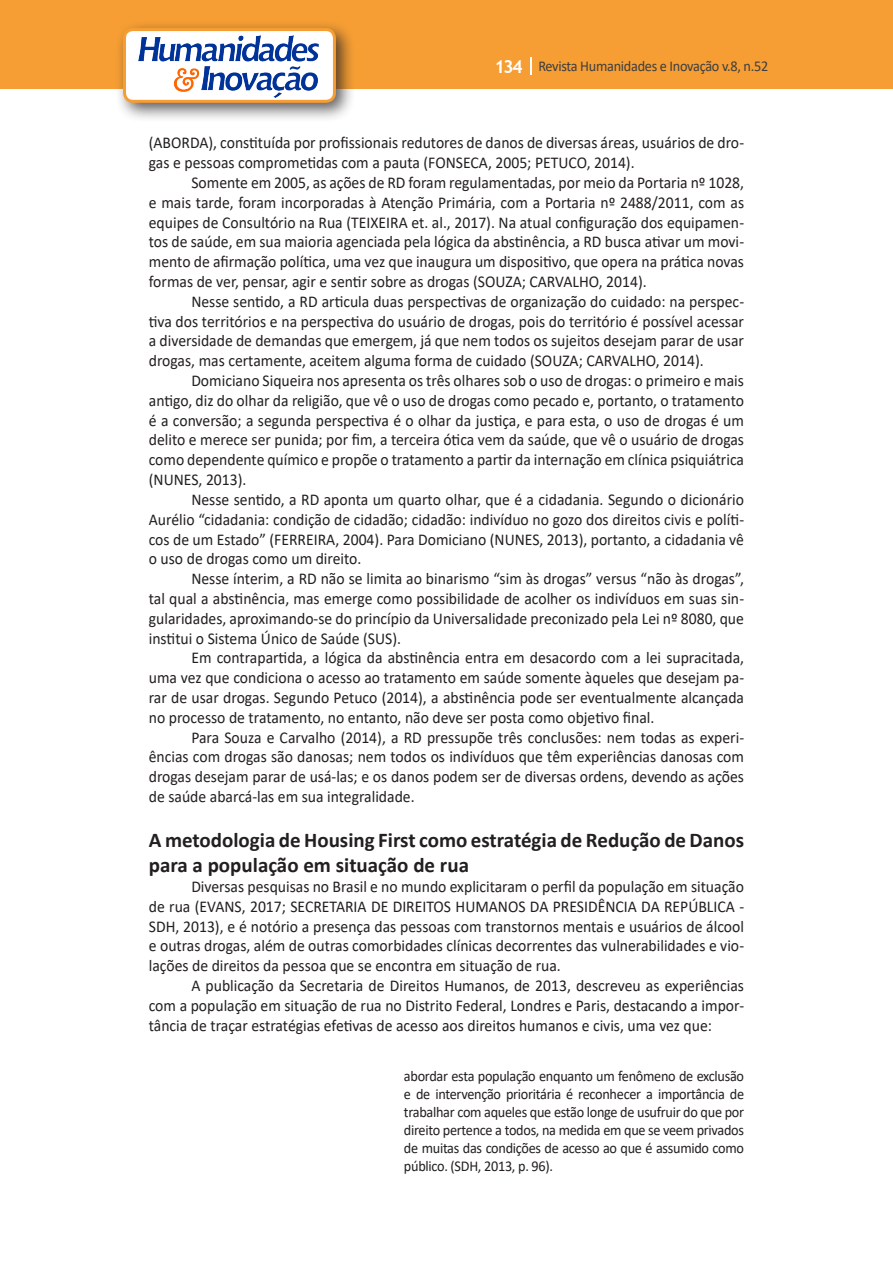
<style>
.page{position:relative;width:893px;height:1263px;background:#fff}
.page>*{position:absolute;margin:0;border:0;box-sizing:border-box;transform-origin:0 0}
.Titulo_2{font:700 21px/25.2px "Calibri";color:#231f20}
.Texto{font:16.5px/19.8px "Calibri";color:#231f20;text-align:justify;scale:.95 1}
.citacao{font:15px/18px "Calibri";letter-spacing:-.02em;color:#231f20;text-align:justify;scale:.95 1}
.t1{font:15px "Calibri";letter-spacing:-.02em;color:#3e3e3f;scale:.95 1}
.s1{font-family:"Trebuchet MS";font-weight:700;font-size:18px;color:#fff}
</style>
<div class="page">
<div style="left:0;top:0;width:893px;height:88px;background:#f69e34"></div>
<svg style="left:530px;top:57px;width:2px;height:18px"></svg>
<div style="left:115px;top:20px;width:241px;height:103px;background:#231f20;opacity:.75"></div>
<div style="left:125px;top:30px;width:209px;height:71px;background:#fff;border-radius:9px"></div>
<img style="left:138px;top:35px;width:181px;height:62px">
<div style="left:123px;top:28px;width:213px;height:75px;border:3px solid #f69e34;border-radius:9px"></div>
<p class="t1" style="left:495px;top:56px;width:290px"><span class="s1">134</span> Revista Humanidades e Inovação v.8, n.52</p>
<p class="Texto" style="left:149px;top:133px;width:628px">(ABORDA), constituída por profissionais redutores de danos de diversas áreas, usuários de dro&shy;gas e pessoas comprometidas com a pauta (FONSECA, 2005; PETUCO, 2014).</p>
<p class="Texto" style="left:149px;top:172px;width:628px;text-indent:43px">Somente em 2005, as ações de RD foram regulamentadas, por meio da Portaria nº 1028, e mais tarde, foram incorporadas à Atenção Primária, com a Portaria nº 2488/2011, com as equipes de Consultório na Rua (TEIXEIRA et. al., 2017). Na atual configuração dos equipamen&shy;tos de saúde, em sua maioria agenciada pela lógica da abstinência, a RD busca ativar um movi&shy;mento de afirmação política, uma vez que inaugura um dispositivo, que opera na prática novas formas de ver, pensar, agir e sentir sobre as drogas (SOUZA; CARVALHO, 2014).</p>
<p class="Texto" style="left:149px;top:291px;width:628px;text-indent:43px">Nesse sentido, a RD articula duas perspectivas de organização do cuidado: na perspec&shy;tiva dos territórios e na perspectiva do usuário de drogas, pois do território é possível acessar a diversidade de demandas que emergem, já que nem todos os sujeitos desejam parar de usar drogas, mas certamente, aceitem alguma forma de cuidado (SOUZA; CARVALHO, 2014).</p>
<p class="Texto" style="left:149px;top:370px;width:628px;text-indent:43px">Domiciano Siqueira nos apresenta os três olhares sob o uso de drogas: o primeiro e mais antigo, diz do olhar da religião, que vê o uso de drogas como pecado e, portanto, o tratamento é a conversão; a segunda perspectiva é o olhar da justiça, e para esta, o uso de drogas é um delito e merece ser punida; por fim, a terceira ótica vem da saúde, que vê o usuário de drogas como dependente químico e propõe o tratamento a partir da internação em clínica psiquiátrica (NUNES, 2013).</p>
<p class="Texto" style="left:149px;top:489px;width:628px;text-indent:43px">Nesse sentido, a RD aponta um quarto olhar, que é a cidadania. Segundo o dicionário Aurélio “cidadania: condição de cidadão; cidadão: indivíduo no gozo dos direitos civis e políti&shy;cos de um Estado” (FERREIRA, 2004). Para Domiciano (NUNES, 2013), portanto, a cidadania vê o uso de drogas como um direito.</p>
<p class="Texto" style="left:149px;top:568px;width:628px;text-indent:43px">Nesse ínterim, a RD não se limita ao binarismo “sim às drogas” versus “não às drogas”, tal qual a abstinência, mas emerge como possibilidade de acolher os indivíduos em suas sin&shy;gularidades, aproximando-se do princípio da Universalidade preconizado pela Lei nº 8080, que institui o Sistema Único de Saúde (SUS).</p>
<p class="Texto" style="left:149px;top:647px;width:628px;text-indent:43px">Em contrapartida, a lógica da abstinência entra em desacordo com a lei supracitada, uma vez que condiciona o acesso ao tratamento em saúde somente àqueles que desejam pa&shy;rar de usar drogas. Segundo Petuco (2014), a abstinência pode ser eventualmente alcançada no processo de tratamento, no entanto, não deve ser posta como objetivo final.</p>
<p class="Texto" style="left:149px;top:727px;width:628px;text-indent:43px">Para Souza e Carvalho (2014), a RD pressupõe três conclusões: nem todas as experi&shy;ências com drogas são danosas; nem todos os indivíduos que têm experiências danosas com drogas desejam parar de usá-las; e os danos podem ser de diversas ordens, devendo as ações de saúde abarcá-las em sua integralidade.</p>
<p class="Titulo_2" style="left:149px;top:827px;width:597px">A metodologia de Housing First como estratégia de Redução de Danos para a população em situação de rua</p>
<p class="Texto" style="left:149px;top:876px;width:628px;text-indent:43px">Diversas pesquisas no Brasil e no mundo explicitaram o perfil da população em situação de rua (EVANS, 2017; SECRETARIA DE DIREITOS HUMANOS DA PRESIDÊNCIA DA REPÚBLICA - SDH, 2013), e é notório a presença das pessoas com transtornos mentais e usuários de álcool e outras drogas, além de outras comorbidades clínicas decorrentes das vulnerabilidades e vio&shy;lações de direitos da pessoa que se encontra em situação de rua.</p>
<p class="Texto" style="left:149px;top:975px;width:628px;text-indent:43px">A publicação da Secretaria de Direitos Humanos, de 2013, descreveu as experiências com a população em situação de rua no Distrito Federal, Londres e Paris, destacando a impor&shy;tância de traçar estratégias efetivas de acesso aos direitos humanos e civis, uma vez que:</p>
<p class="citacao" style="left:404px;top:1067px;width:360px">abordar esta população enquanto um fenômeno de exclusão e de intervenção prioritária é reconhecer a importância de trabalhar com aqueles que estão longe de usufruir do que por direito pertence a todos, na medida em que se veem privados de muitas das condições de acesso ao que é assumido como público. (SDH, 2013, p. 96).</p>
</div>
